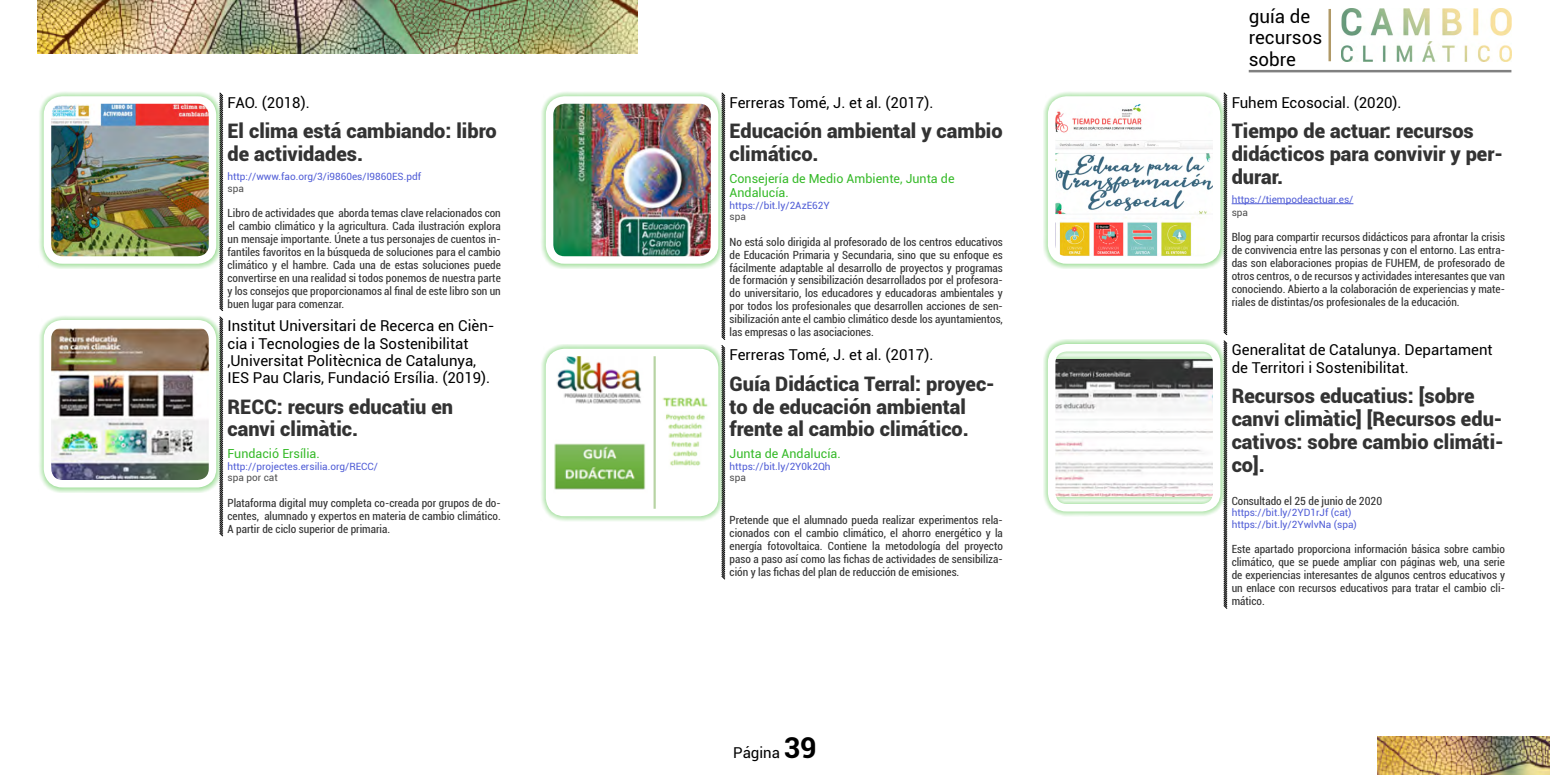
<style>
.page{position:relative;width:1550px;height:775px;background:#fff}
.page>*{position:absolute;margin:0;border:0;box-sizing:border-box;transform-origin:0 0}
.t1{font:900 20px/23px "Roboto";color:#333}
.t2{font:18.75px/21.2px "Roboto";color:#000}
.t3{font:15px/17.2px "Roboto";color:#000}
.t4{font:12.5px/14.4px "Roboto";color:#36ba29}
.t5{font:condensed 11.25px/13px "Roboto";color:#333;text-align:justify}
.t6{font:10px/11.5px "Roboto";color:#4f5cd6}
.t7{font:10px "Roboto";color:#4f4f4f}
.s1{font-weight:700;font-size:28.75px}
</style>
<div class="page">
<img style="left:38px;top:0;width:600px;height:53px">
<img style="left:1378px;top:736px;width:172px;height:39px">
<img style="left:1342px;top:9px;width:169px;height:52px">
<hr style="left:1329px;top:9px;width:2px;height:52px;background:#b09967">
<hr style="left:1249px;top:70px;width:262px;height:2px;background:#808080">
<svg style="left:219px;top:93px;width:5px;height:444px"></svg>
<div style="left:38px;top:91px;width:183px;height:178px;background:#36ba29;opacity:.75"></div>
<img style="left:53px;top:105px;width:154px;height:150px">
<div style="left:44px;top:96px;width:172px;height:168px;border:8px solid #fff;border-radius:15px"></div>
<div style="left:38px;top:315px;width:183px;height:178px;background:#36ba29;opacity:.75"></div>
<img style="left:53px;top:329px;width:154px;height:150px">
<div style="left:44px;top:320px;width:172px;height:168px;border:8px solid #fff;border-radius:15px"></div>
<svg style="left:721px;top:93px;width:5px;height:487px"></svg>
<div style="left:541px;top:91px;width:182px;height:178px;background:#36ba29;opacity:.75"></div>
<img style="left:555px;top:100px;width:160px;height:160px">
<div style="left:546px;top:96px;width:172px;height:168px;border:8px solid #fff;border-radius:15px"></div>
<div style="left:541px;top:344px;width:182px;height:177px;background:#36ba29;opacity:.75"></div>
<img style="left:555px;top:352px;width:160px;height:161px">
<div style="left:546px;top:349px;width:172px;height:167px;border:8px solid #fff;border-radius:15px"></div>
<svg style="left:1223px;top:93px;width:131px;height:516px"></svg>
<div style="left:1043px;top:91px;width:182px;height:178px;background:#36ba29;opacity:.75"></div>
<img style="left:1057px;top:100px;width:160px;height:160px">
<div style="left:1048px;top:96px;width:172px;height:168px;border:8px solid #fff;border-radius:15px"></div>
<hr style="left:1232px;top:203px;width:121px;height:1px;background:#4f5cd6">
<div style="left:1043px;top:339px;width:182px;height:178px;background:#36ba29;opacity:.75"></div>
<img style="left:1057px;top:359px;width:154px;height:139px">
<div style="left:1048px;top:344px;width:172px;height:168px;border:8px solid #fff;border-radius:15px"></div>
<h3 class="t3" style="left:228px;top:93px;width:84px">FAO. (2018).</h3>
<h1 class="t1" style="left:228px;top:119px;width:271px">El clima está cambiando: libro de actividades.</h1>
<p class="t6" style="left:228px;top:170px;width:195px">http://www.fao.org/3/i9860es/I9860ES.pdf</p>
<p class="t7" style="left:228px;top:181px;width:18px">spa</p>
<p class="t5" style="left:228px;top:206px;width:275px">Libro de actividades que aborda temas clave relacionados con el cambio climático y la agricultura. Cada ilustración explora un mensaje importante. Únete a tus personajes de cuentos in&shy;fantiles favoritos en la búsqueda de soluciones para el cambio climático y el hambre. Cada una de estas soluciones puede convertirse en una realidad si todos ponemos de nuestra parte y los consejos que proporcionamos al final de este libro son un buen lugar para comenzar.</p>
<h3 class="t3" style="left:228px;top:317px;width:269px">Institut Universitari de Recerca en Cièn&shy;cia i Tecnologies de la Sostenibilitat ,Universitat Politècnica de Catalunya, IES Pau Claris, Fundació Ersília. (2019).</h3>
<h1 class="t1" style="left:228px;top:394px;width:227px">RECC: recurs educatiu en canvi climàtic.</h1>
<p class="t4" style="left:228px;top:446px;width:94px">Fundació Ersília.</p>
<p class="t6" style="left:228px;top:460px;width:152px">http://projectes.ersilia.org/RECC/</p>
<p class="t7" style="left:228px;top:471px;width:52px">spa por cat</p>
<p class="t5" style="left:228px;top:496px;width:275px">Plataforma digital muy completa co-creada por grupos de do&shy;centes, alumnado y expertos en materia de cambio climático.<br>A partir de ciclo superior de primaria.</p>
<h3 class="t3" style="left:730px;top:93px;width:205px">Ferreras Tomé, J. et al. (2017).</h3>
<h1 class="t1" style="left:730px;top:119px;width:275px">Educación ambiental y cambio climático.</h1>
<p class="t4" style="left:730px;top:171px;width:226px">Consejería de Medio Ambiente, Junta de<br>Andalucía.</p>
<p class="t6" style="left:730px;top:199px;width:102px">https://bit.ly/2AzE62Y</p>
<p class="t7" style="left:730px;top:210px;width:18px">spa</p>
<p class="t5" style="left:730px;top:235px;width:275px">No está solo dirigida al profesorado de los centros educativos de Educación Primaria y Secundaria, sino que su enfoque es fácilmente adaptable al desarrollo de proyectos y programas de formación y sensibilización desarrollados por el profesora&shy;do universitario, los educadores y educadoras ambientales y por todos los profesionales que desarrollen acciones de sen&shy;sibilización ante el cambio climático desde los ayuntamientos, las empresas o las asociaciones.</p>
<h3 class="t3" style="left:730px;top:345px;width:205px">Ferreras Tomé, J. et al. (2017).</h3>
<h1 class="t1" style="left:730px;top:371px;width:267px">Guía Didáctica Terral: proyec&shy;to de educación ambiental frente al cambio climático.</h1>
<p class="t4" style="left:730px;top:446px;width:113px">Junta de Andalucía.</p>
<p class="t6" style="left:730px;top:460px;width:103px">https://bit.ly/2Y0k2Qh</p>
<p class="t7" style="left:730px;top:471px;width:18px">spa</p>
<p class="t5" style="left:730px;top:513px;width:275px">Pretende que el alumnado pueda realizar experimentos rela&shy;cionados con el cambio climático, el ahorro energético y la energía fotovoltaica. Contiene la metodología del proyecto paso a paso así como las fichas de actividades de sensibiliza&shy;ción y las fichas del plan de reducción de emisiones.</p>
<h3 class="t3" style="left:733px;top:743px;width:85px">Página <span class="s1">39</span></h3>
<h2 class="t2" style="left:1249px;top:5px;width:75px">guía de recursos sobre</h2>
<h3 class="t3" style="left:1232px;top:93px;width:171px">Fuhem Ecosocial. (2020).</h3>
<h1 class="t1" style="left:1232px;top:119px;width:273px">Tiempo de actuar: recursos didácticos para convivir y per&shy;durar.</h1>
<p class="t6" style="left:1232px;top:193px;width:123px">https://tiempodeactuar.es/</p>
<p class="t7" style="left:1232px;top:205px;width:18px">spa</p>
<p class="t5" style="left:1232px;top:230px;width:275px">Blog para compartir recursos didácticos para afrontar la crisis de convivencia entre las personas y con el entorno. Las entra&shy;das son elaboraciones propias de FUHEM, de profesorado de otros centros, o de recursos y actividades interesantes que van conociendo. Abierto a la colaboración de experiencias y mate&shy;riales de distintas/os profesionales de la educación.</p>
<h3 class="t3" style="left:1232px;top:341px;width:262px">Generalitat de Catalunya. Departament de Territori i Sostenibilitat.</h3>
<h1 class="t1" style="left:1232px;top:384px;width:274px">Recursos educatius: [sobre canvi climàtic] [Recursos edu&shy;cativos: sobre cambio climáti&shy;co].</h1>
<p class="t5" style="left:1232px;top:494px;width:152px">Consultado el 25 de junio de 2020</p>
<p class="t6" style="left:1232px;top:507px;width:127px">https://bit.ly/2YD1rJf (cat) https://bit.ly/2YwlvNa (spa)</p>
<p class="t5" style="left:1232px;top:543px;width:275px">Este apartado proporciona información básica sobre cambio climático, que se puede ampliar con páginas web, una serie de experiencias interesantes de algunos centros educativos y un enlace con recursos educativos para tratar el cambio cli&shy;mático.</p>
</div>
